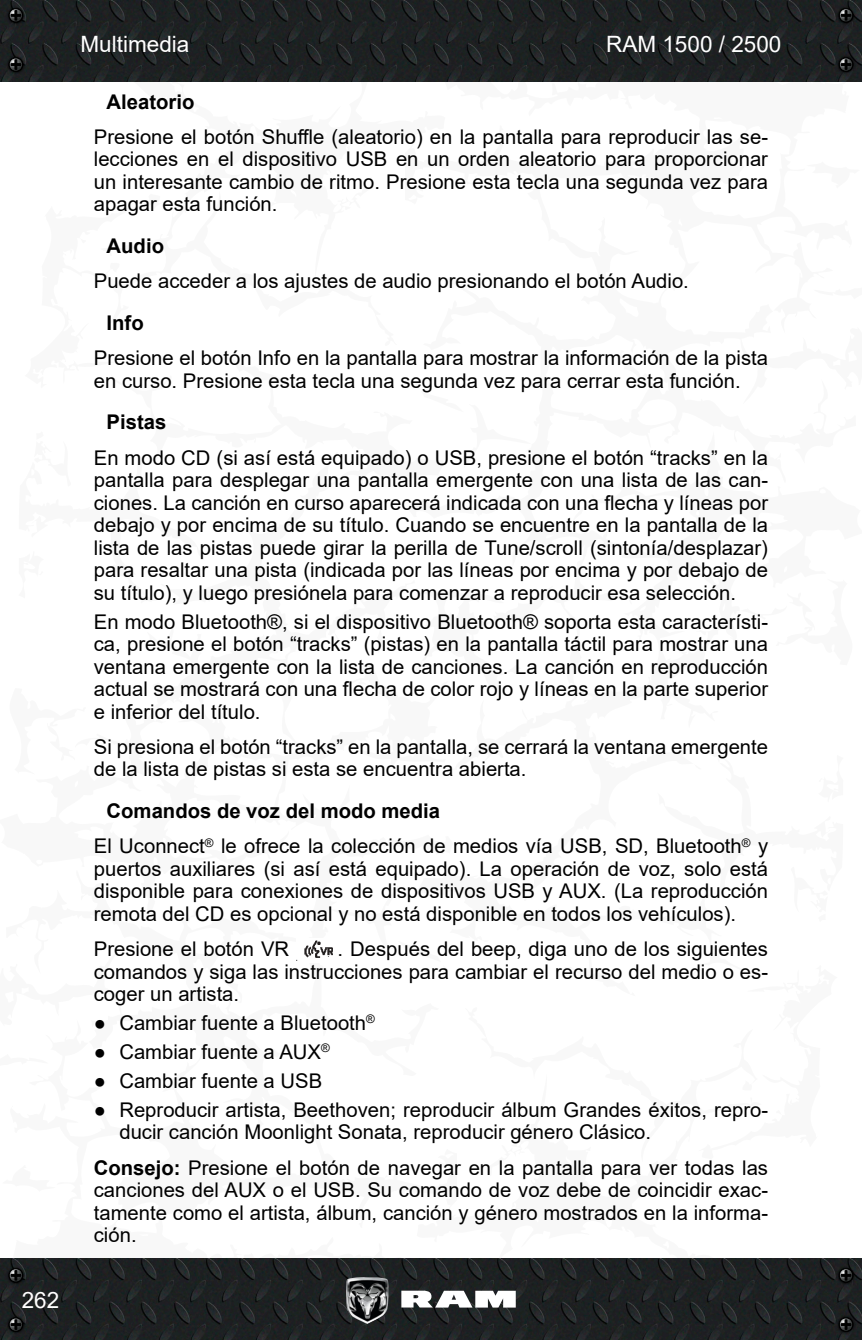
<style>
.page{position:relative;width:862px;height:1340px;background:#fff}
.page>*{position:absolute;margin:0;border:0;box-sizing:border-box;transform-origin:0 0}
.t1{font:22.5px "Arial";color:#fff}
._4_Normal{font:20.25px/22.5px "Arial";color:#000;text-align:justify}
._3_Tercer_sub{font:700 20.25px "Arial";color:#000}
.s1{font-weight:700}
</style>
<div class="page">
<svg style="left:861px;top:39px;width:1px;height:1259px"></svg>
<img style="left:0;top:0;width:861px;height:81px">
<img style="left:0;top:1258px;width:861px;height:81px">
<svg style="left:401px;top:1290px;width:114px;height:17px"></svg>
<img style="left:346px;top:1276px;width:42px;height:47px">
<img style="left:5px;top:4px;width:22px;height:22px">
<svg style="left:8px;top:8px;width:16px;height:15px"></svg>
<img style="left:5px;top:1264px;width:22px;height:22px">
<svg style="left:8px;top:1267px;width:16px;height:15px"></svg>
<img style="left:834px;top:4px;width:22px;height:22px">
<svg style="left:837px;top:8px;width:16px;height:15px"></svg>
<img style="left:834px;top:1264px;width:22px;height:22px">
<svg style="left:837px;top:1267px;width:16px;height:15px"></svg>
<img style="left:5px;top:53px;width:22px;height:23px">
<svg style="left:8px;top:57px;width:16px;height:15px"></svg>
<img style="left:5px;top:1313px;width:22px;height:22px">
<svg style="left:8px;top:1316px;width:16px;height:15px"></svg>
<img style="left:834px;top:53px;width:22px;height:23px">
<svg style="left:837px;top:57px;width:16px;height:15px"></svg>
<img style="left:834px;top:1313px;width:22px;height:22px">
<svg style="left:837px;top:1316px;width:16px;height:15px"></svg>
<img style="left:296px;top:940px;width:37px;height:21px">
<p class="t1" style="left:22px;top:1284px;width:39px">262</p>
<p class="t1" style="left:80px;top:29px;width:110px">Multimedia</p>
<p class="t1" style="left:605px;top:29px;width:177px">RAM 1500 / 2500</p>
<p class="_3_Tercer_sub" style="left:107px;top:87px;width:89px">Aleatorio</p>
<p class="_4_Normal" style="left:94px;top:125px;width:675px">Presione el botón Shuffle (aleatorio) en la pantalla para reproducir las se&shy;lecciones en el dispositivo USB en un orden aleatorio para proporcionar un interesante cambio de ritmo. Presione esta tecla una segunda vez para apagar esta función.</p>
<p class="_3_Tercer_sub" style="left:107px;top:232px;width:59px">Audio</p>
<p class="_4_Normal" style="left:94px;top:270px;width:596px">Puede acceder a los ajustes de audio presionando el botón Audio.</p>
<p class="_3_Tercer_sub" style="left:107px;top:308px;width:39px">Info</p>
<p class="_4_Normal" style="left:94px;top:347px;width:675px">Presione el botón Info en la pantalla para mostrar la información de la pista en curso. Presione esta tecla una segunda vez para cerrar esta función.</p>
<p class="_3_Tercer_sub" style="left:107px;top:408px;width:61px">Pistas</p>
<p class="_4_Normal" style="left:94px;top:446px;width:675px">En modo CD (si así está equipado) o USB, presione el botón “tracks” en la pantalla para desplegar una pantalla emergente con una lista de las can&shy;ciones. La canción en curso aparecerá indicada con una flecha y líneas por debajo y por encima de su título. Cuando se encuentre en la pantalla de la lista de las pistas puede girar la perilla de Tune/scroll (sintonía/desplazar) para resaltar una pista (indicada por las líneas por encima y por debajo de su título), y luego presiónela para comenzar a reproducir esa selección.</p>
<p class="_4_Normal" style="left:94px;top:610px;width:675px">En modo Bluetooth®, si el dispositivo Bluetooth® soporta esta característi&shy;ca, presione el botón “tracks” (pistas) en la pantalla táctil para mostrar una ventana emergente con la lista de canciones. La canción en reproducción actual se mostrará con una flecha de color rojo y líneas en la parte superior e inferior del título.</p>
<p class="_4_Normal" style="left:94px;top:735px;width:675px">Si presiona el botón “tracks” en la pantalla, se cerrará la ventana emergente de la lista de pistas si esta se encuentra abierta.</p>
<p class="_3_Tercer_sub" style="left:107px;top:796px;width:335px">Comandos de voz del modo media</p>
<p class="_4_Normal" style="left:94px;top:834px;width:675px">El Uconnect<sup>®</sup> le ofrece la colección de medios vía USB, SD, Bluetooth<sup>®</sup> y puertos auxiliares (si así está equipado). La operación de voz, solo está disponible para conexiones de dispositivos USB y AUX. (La reproducción remota del CD es opcional y no está disponible en todos los vehículos).</p>
<p class="_4_Normal" style="left:94px;top:937px;width:197px">Presione el botón VR</p>
<p class="_4_Normal" style="left:94px;top:937px;width:675px;text-indent:244px">. Después del beep, diga uno de los siguientes comandos y siga las instrucciones para cambiar el recurso del medio o es&shy;coger un artista.</p>
<p class="_4_Normal" style="left:94px;top:1011px;width:282px">● Cambiar fuente a Bluetooth<sup>®</sup></p>
<p class="_4_Normal" style="left:94px;top:1040px;width:237px">● Cambiar fuente a AUX<sup>®</sup></p>
<p class="_4_Normal" style="left:94px;top:1069px;width:230px">● Cambiar fuente a USB</p>
<p class="_4_Normal" style="left:119px;top:1098px;width:649px;text-indent:-26px">● Reproducir artista, Beethoven; reproducir álbum Grandes éxitos, repro&shy;ducir canción Moonlight Sonata, reproducir género Clásico.</p>
<p class="_4_Normal" style="left:94px;top:1155px;width:675px"><span class="s1">Consejo:</span> Presione el botón de navegar en la pantalla para ver todas las canciones del AUX o el USB. Su comando de voz debe de coincidir exac&shy;tamente como el artista, álbum, canción y género mostrados en la informa&shy;ción.</p>
</div>
